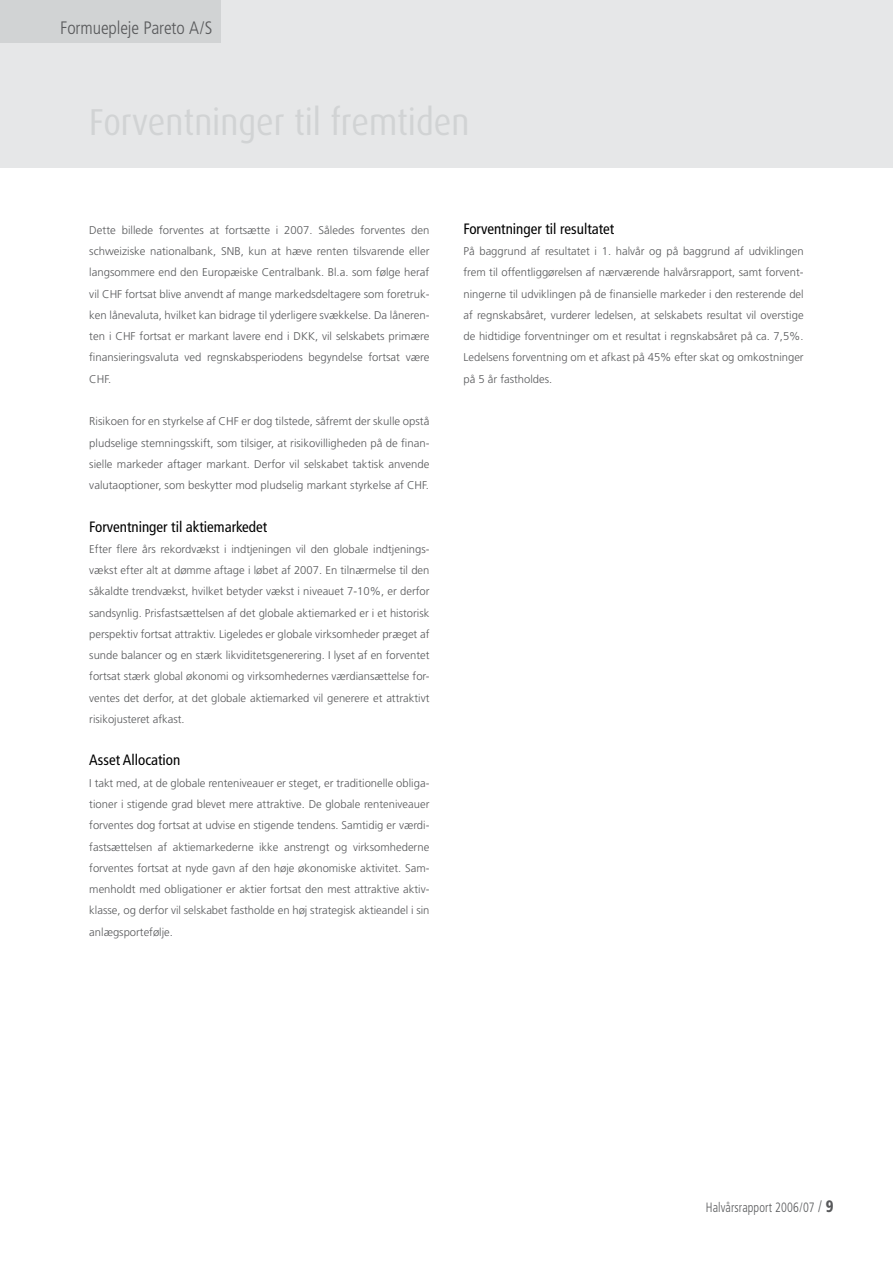
<style>
.page{position:relative;width:893px;height:1263px;background:#fff}
.page>*{position:absolute;margin:0;border:0;box-sizing:border-box;transform-origin:0 0}
.t1{font:37.5px "Dax";color:#d1d3d4;scale:.9 1}
.t2{font:300 condensed 18px "Frutiger";letter-spacing:-.005em;color:#58595b}
.t3{font:condensed 15px "Frutiger";color:#000}
.t4{font:300 condensed 13.5px "Frutiger";letter-spacing:.005em;color:#58595b;scale:.9 1}
.t5{font:300 11.25px/21.3px "Frutiger";color:#58595b;text-align:justify}
.s1{font-size:16.5px}
</style>
<div class="page">
<div style="left:0;top:0;width:893px;height:170px;background:#e6e7e8"></div>
<div style="left:0;top:0;width:221px;height:43px;background:#d1d3d4"></div>
<hr style="left:0;top:168px;width:893px;height:4px;background:#fff">
<h2 class="t2" style="left:60px;top:18px;width:154px">Formuepleje Pareto A/S</h2>
<h1 class="t1" style="left:89px;top:102px;width:424px">Forventninger til fremtiden</h1>
<p class="t5" style="left:89px;top:219px;width:342px">Dette billede forventes at fortsætte i 2007. Således forventes den schweiziske nationalbank, SNB, kun at hæve renten tilsvarende eller langsommere end den Europæiske Centralbank. Bl.a. som følge heraf vil CHF fortsat blive anvendt af mange markedsdeltagere som foretruk&shy;ken lånevaluta, hvilket kan bidrage til yderligere svækkelse. Da låneren&shy;ten i CHF fortsat er markant lavere end i DKK, vil selskabets primære finansieringsvaluta ved regnskabsperiodens begyndelse fortsat være CHF.</p>
<p class="t5" style="left:89px;top:411px;width:342px">Risikoen for en styrkelse af CHF er dog tilstede, såfremt der skulle opstå pludselige stemningsskift, som tilsiger, at risikovilligheden på de finan&shy;sielle markeder aftager markant. Derfor vil selskabet taktisk anvende valutaoptioner, som beskytter mod pludselig markant styrkelse af CHF.</p>
<h3 class="t3" style="left:89px;top:518px;width:179px">Forventninger til aktiemarkedet</h3>
<p class="t5" style="left:89px;top:538px;width:342px">Efter flere års rekordvækst i indtjeningen vil den globale indtjenings&shy;vækst efter alt at dømme aftage i løbet af 2007. En tilnærmelse til den såkaldte trendvækst, hvilket betyder vækst i niveauet 7-10%, er derfor sandsynlig. Prisfastsættelsen af det globale aktiemarked er i et historisk perspektiv fortsat attraktiv. Ligeledes er globale virksomheder præget af sunde balancer og en stærk likviditetsgenerering. I lyset af en forventet fortsat stærk global økonomi og virksomhedernes værdiansættelse for&shy;ventes det derfor, at det globale aktiemarked vil generere et attraktivt risikojusteret afkast.</p>
<h3 class="t3" style="left:89px;top:751px;width:93px">Asset Allocation</h3>
<p class="t5" style="left:89px;top:772px;width:342px">I takt med, at de globale renteniveauer er steget, er traditionelle obliga&shy;tioner i stigende grad blevet mere attraktive. De globale renteniveauer forventes dog fortsat at udvise en stigende tendens. Samtidig er værdi&shy;fastsættelsen af aktiemarkederne ikke anstrengt og virksomhederne forventes fortsat at nyde gavn af den høje økonomiske aktivitet. Sam&shy;menholdt med obligationer er aktier fortsat den mest attraktive aktiv&shy;klasse, og derfor vil selskabet fastholde en høj strategisk aktieandel i sin anlægsportefølje.</p>
<h3 class="t3" style="left:463px;top:220px;width:152px">Forventninger til resultatet</h3>
<p class="t5" style="left:463px;top:241px;width:342px">På baggrund af resultatet i 1. halvår og på baggrund af udviklingen frem til offentliggørelsen af nærværende halvårsrapport, samt forvent&shy;ningerne til udviklingen på de finansielle markeder i den resterende del af regnskabsåret, vurderer ledelsen, at selskabets resultat vil overstige de hidtidige forventninger om et resultat i regnskabsåret på ca. 7,5%.<br>Ledelsens forventning om et afkast på 45% efter skat og omkostninger på 5 år fastholdes.</p>
<p class="t4" style="left:706px;top:1199px;width:131px">Halvårsrapport 2006/07 <span class="s1">/</span></p>
</div>
